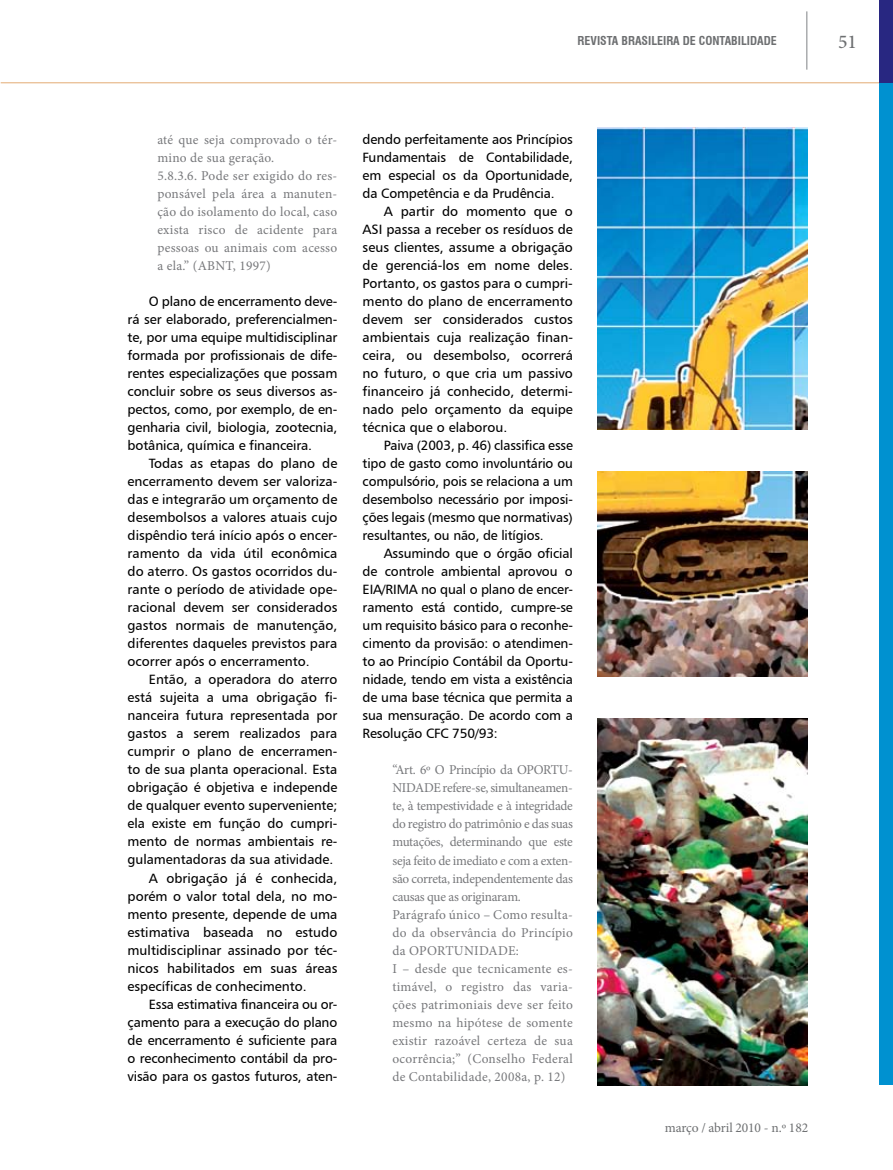
<style>
.page{position:relative;width:893px;height:1170px;background:#fff}
.page>*{position:absolute;margin:0;border:0;box-sizing:border-box;transform-origin:0 0}
.t1{font:500 19.5px "Minion Pro";color:#6d6f71}
.t2{font:13.5px/18px "Humanist 777 BT Roman B";color:#000;text-align:justify}
.t3{font:13.5px/18px "Minion Pro";letter-spacing:.015em;color:#77787b}
.t4{font:13.5px "Minion Pro";letter-spacing:-.01em;color:#6d6f71}
.t5{font:700 condensed 12px "Swiss 721 BT";color:#6d6f71}
</style>
<div class="page">
<hr style="left:1px;top:82px;width:892px;height:1px;background:#e3ab74">
<div style="left:880px;top:82px;width:13px;height:1002px;background:#0091d0"></div>
<div style="left:880px;top:0;width:13px;height:82px;background:#282781"></div>
<hr style="left:806px;top:11px;width:1px;height:59px;background:#808285">
<img style="left:597px;top:128px;width:210px;height:957px">
<div style="left:573px;top:430px;width:246px;height:40px;background:#fff"></div>
<div style="left:573px;top:677px;width:246px;height:40px;background:#fff"></div>
<p class="t5" style="left:578px;top:34px;width:201px">REVISTA BRASILEIRA DE CONTABILIDADE</p>
<h1 class="t1" style="left:838px;top:28px;width:20px">51</h1>
<p class="t3" style="left:157px;top:131px;width:182px">até que seja comprovado o tér&shy;mino de sua geração.<br>5.8.3.6. Pode ser exigido do res&shy;ponsável pela área a manuten&shy;ção do isolamento do local, caso exista risco de acidente para pessoas ou animais com acesso a ela.” (ABNT, 1997)</p>
<p class="t2" style="left:128px;top:292px;width:211px;text-indent:21px">O plano de encerramento deve&shy;rá ser elaborado, preferencialmen&shy;te, por uma equipe multidisciplinar formada por profissionais de dife&shy;rentes especializações que possam concluir sobre os seus diversos as&shy;pectos, como, por exemplo, de en&shy;genharia civil, biologia, zootecnia, botânica, química e financeira.</p>
<p class="t2" style="left:128px;top:454px;width:211px;text-indent:21px">Todas as etapas do plano de encerramento devem ser valoriza&shy;das e integrarão um orçamento de desembolsos a valores atuais cujo dispêndio terá início após o encer&shy;ramento da vida útil econômica do aterro. Os gastos ocorridos du&shy;rante o período de atividade ope&shy;racional devem ser considerados gastos normais de manutenção, diferentes daqueles previstos para ocorrer após o encerramento.</p>
<p class="t2" style="left:149px;top:670px;width:190px">Então, a operadora do aterro</p>
<p class="t2" style="left:128px;top:688px;width:211px">está sujeita a uma obrigação fi-</p>
<p class="t2" style="left:128px;top:706px;width:211px">nanceira futura representada por</p>
<p class="t2" style="left:128px;top:724px;width:211px">gastos a serem realizados para</p>
<p class="t2" style="left:128px;top:742px;width:211px">cumprir o plano de encerramen-</p>
<p class="t2" style="left:128px;top:760px;width:211px">to de sua planta operacional. Esta</p>
<p class="t2" style="left:128px;top:778px;width:211px">obrigação é objetiva e independe</p>
<p class="t2" style="left:128px;top:796px;width:211px">de qualquer evento superveniente;</p>
<p class="t2" style="left:128px;top:814px;width:211px">ela existe em função do cumpri-</p>
<p class="t2" style="left:128px;top:832px;width:211px">mento de normas ambientais re-</p>
<p class="t2" style="left:128px;top:850px;width:207px">gulamentadoras da sua atividade.</p>
<p class="t2" style="left:149px;top:868px;width:190px">A obrigação já é conhecida,</p>
<p class="t2" style="left:128px;top:886px;width:211px">porém o valor total dela, no mo-</p>
<p class="t2" style="left:128px;top:904px;width:211px">mento presente, depende de uma</p>
<p class="t2" style="left:128px;top:922px;width:211px">estimativa baseada no estudo</p>
<p class="t2" style="left:128px;top:940px;width:211px">multidisciplinar assinado por téc-</p>
<p class="t2" style="left:128px;top:958px;width:211px">nicos habilitados em suas áreas</p>
<p class="t2" style="left:128px;top:976px;width:181px">específicas de conhecimento.</p>
<p class="t2" style="left:149px;top:994px;width:190px">Essa estimativa financeira ou or-</p>
<p class="t2" style="left:128px;top:1012px;width:211px">çamento para a execução do plano</p>
<p class="t2" style="left:128px;top:1030px;width:211px">de encerramento é suficiente para</p>
<p class="t2" style="left:128px;top:1048px;width:211px">o reconhecimento contábil da pro-</p>
<p class="t2" style="left:128px;top:1066px;width:211px">visão para os gastos futuros, aten-</p>
<p class="t2" style="left:363px;top:130px;width:212px">dendo perfeitamente aos Princípios Fundamentais de Contabilidade, em especial os da Oportunidade, da Competência e da Prudência.</p>
<p class="t2" style="left:363px;top:202px;width:212px;text-indent:21px">A partir do momento que o ASI passa a receber os resíduos de seus clientes, assume a obrigação de gerenciá-los em nome deles.<br>Portanto, os gastos para o cumpri&shy;mento do plano de encerramento devem ser considerados custos ambientais cuja realização finan&shy;ceira, ou desembolso, ocorrerá no futuro, o que cria um passivo financeiro já conhecido, determi&shy;nado pelo orçamento da equipe técnica que o elaborou.</p>
<p class="t2" style="left:363px;top:436px;width:212px;text-indent:21px">Paiva (2003, p. 46) classifica esse tipo de gasto como involuntário ou compulsório, pois se relaciona a um desembolso necessário por imposi&shy;ções legais (mesmo que normativas) resultantes, ou não, de litígios.</p>
<p class="t2" style="left:363px;top:544px;width:212px;text-indent:21px">Assumindo que o órgão oficial de controle ambiental aprovou o EIA/RIMA no qual o plano de encer&shy;ramento está contido, cumpre-se um requisito básico para o reconhe&shy;cimento da provisão: o atendimen&shy;to ao Princípio Contábil da Oportu&shy;nidade, tendo em vista a existência de uma base técnica que permita a sua mensuração. De acordo com a Resolução CFC 750/93:</p>
<p class="t3" style="left:392px;top:761px;width:182px">“Art. 6º O Princípio da OPORTU-<br>NIDADE refere-se, simultaneamen&shy;te, à tempestividade e à integridade do registro do patrimônio e das suas mutações, determinando que este seja feito de imediato e com a exten&shy;são correta, independentemente das causas que as originaram.<br>Parágrafo único – Como resulta&shy;do da observância do Princípio da OPORTUNIDADE:<br>I – desde que tecnicamente es&shy;timável, o registro das varia&shy;ções patrimoniais deve ser feito mesmo na hipótese de somente existir razoável certeza de sua ocorrência;” (Conselho Federal de Contabilidade, 2008a, p. 12)</p>
<p class="t4" style="left:665px;top:1118px;width:145px">março / abril 2010 - n.º 182</p>
</div>
